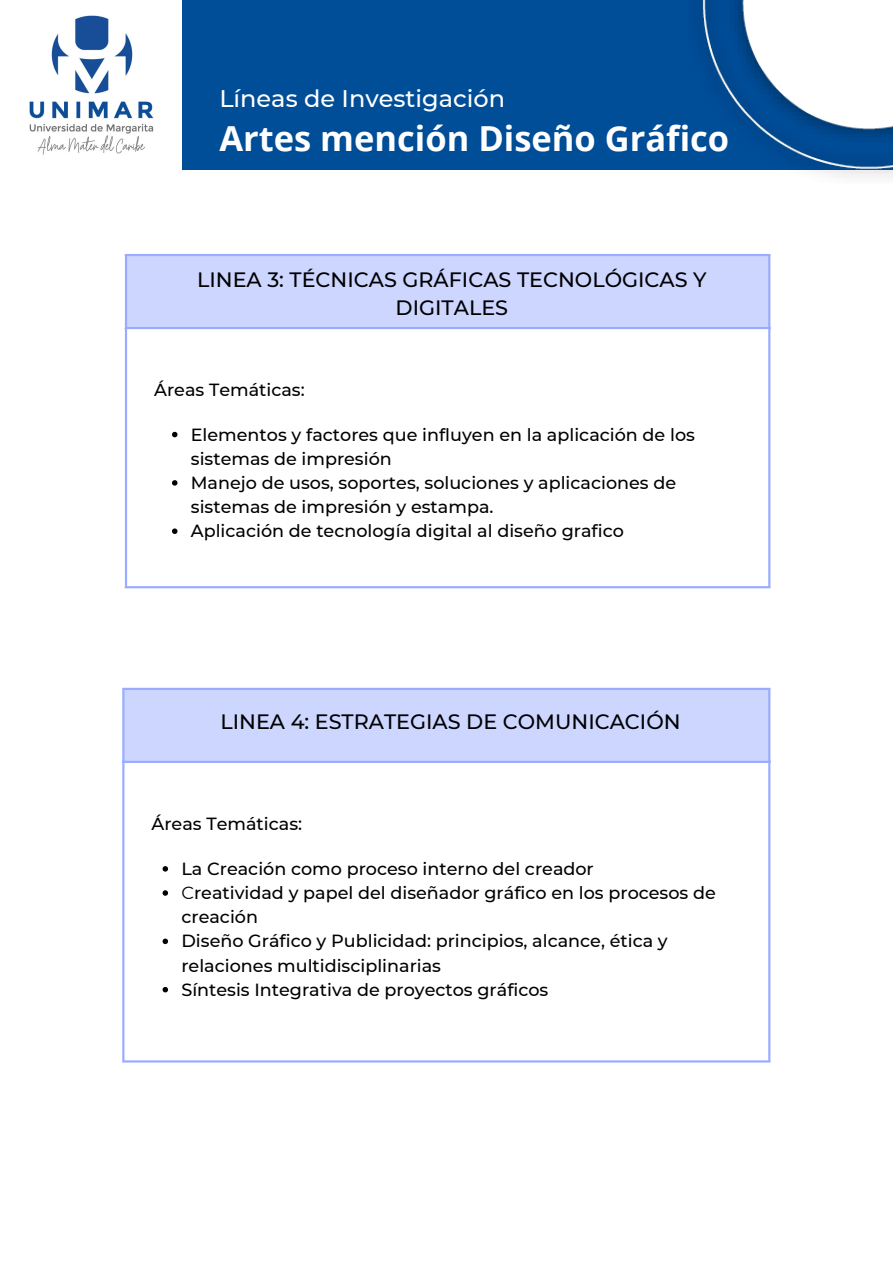
<style>
.page{position:relative;width:893px;height:1264px;background:#fff}
.page>*{position:absolute;margin:0;border:0;box-sizing:border-box;transform-origin:0 0}
.t1{font:700 34.5px "Open Sans";color:#fff}
.t2{font:500 24px "Montserrat";color:#fff}
.t3{font:500 20.7px/29px "Montserrat";color:#000;text-align:center}
.t4{font:500 17.55px/24.2px "Montserrat";color:#000}
.s1{font-weight:400}
</style>
<div class="page">
<div style="left:181px;top:0;width:711px;height:170px;background:#004d98"></div>
<img style="left:29px;top:15px;width:125px;height:140px">
<img style="left:699px;top:0;width:193px;height:177px">
<div style="left:126px;top:255px;width:643px;height:73px;background:#cdd6ff"></div>
<hr style="left:125px;top:256px;width:2px;height:330px;background:#99acff">
<hr style="left:768px;top:256px;width:2px;height:330px;background:#99acff">
<hr style="left:125px;top:254px;width:645px;height:2px;background:#99acff">
<hr style="left:125px;top:327px;width:645px;height:2px;background:#99acff">
<hr style="left:125px;top:586px;width:645px;height:2px;background:#99acff">
<svg style="left:172px;top:432px;width:5px;height:5px"></svg>
<svg style="left:172px;top:480px;width:5px;height:5px"></svg>
<svg style="left:172px;top:528px;width:5px;height:6px"></svg>
<div style="left:123px;top:688px;width:646px;height:74px;background:#cdd6ff"></div>
<hr style="left:122px;top:690px;width:2px;height:370px;background:#99acff">
<hr style="left:768px;top:690px;width:2px;height:370px;background:#99acff">
<hr style="left:122px;top:687px;width:648px;height:3px;background:#99acff">
<hr style="left:122px;top:760px;width:648px;height:3px;background:#99acff">
<hr style="left:122px;top:1060px;width:648px;height:2px;background:#99acff">
<svg style="left:162px;top:866px;width:6px;height:5px"></svg>
<svg style="left:162px;top:890px;width:6px;height:5px"></svg>
<svg style="left:162px;top:938px;width:6px;height:6px"></svg>
<svg style="left:162px;top:986px;width:6px;height:6px"></svg>
<h2 class="t2" style="left:219px;top:84px;width:287px">Líneas de Investigación</h2>
<h1 class="t1" style="left:219px;top:114px;width:511px">Artes mención Diseño Gráfico</h1>
<p class="t3" style="left:197px;top:265px;width:511px">LINEA 3: TÉCNICAS GRÁFICAS TECNOLÓGICAS Y<br>DIGITALES</p>
<p class="t4" style="left:154px;top:378px;width:152px">Áreas Temáticas:</p>
<p class="t4" style="left:191px;top:422px;width:505px">Elementos y factores que influyen en la aplicación de los sistemas de impresión<br>Manejo de usos, soportes, soluciones y aplicaciones de sistemas de impresión y estampa.<br>Aplicación de tecnología digital al diseño grafico</p>
<p class="t3" style="left:220px;top:707px;width:462px">LINEA 4: ESTRATEGIAS DE COMUNICACIÓN</p>
<p class="t4" style="left:151px;top:811px;width:152px">Áreas Temáticas:</p>
<p class="t4" style="left:181px;top:856px;width:536px">La Creación como proceso interno del creador<br><span class="s1">C</span>reatividad y papel del diseñador gráfico en los procesos de creación<br>Diseño Gráfico y Publicidad: principios, alcance, ética y relaciones multidisciplinarias<br>Síntesis Integrativa de proyectos gráficos</p>
</div>
